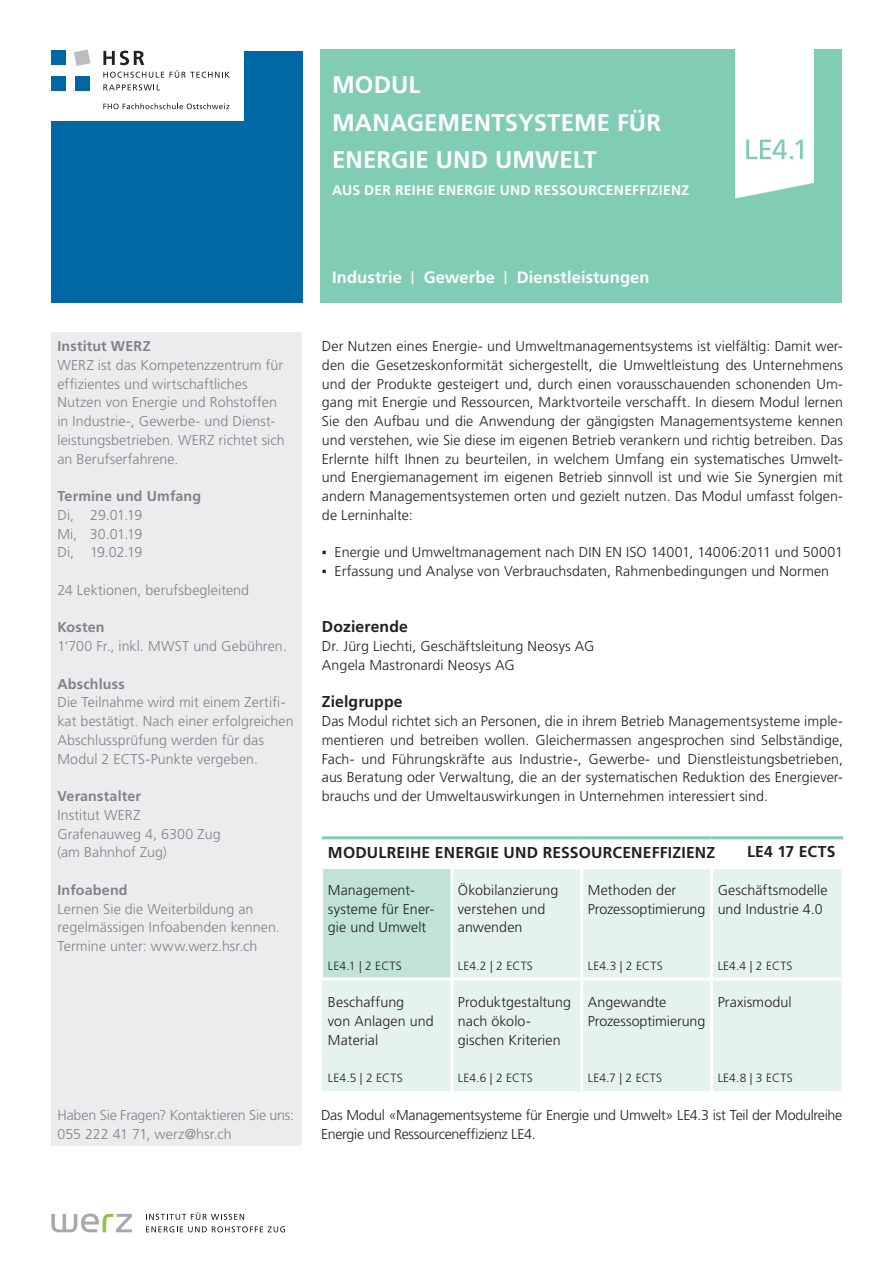
<style>
.page{position:relative;width:893px;height:1263px;background:#fff}
.page>*{position:absolute;margin:0;border:0;box-sizing:border-box;transform-origin:0 0}
.t1{font:700 24px/37.5px "Frutiger LT Pro";letter-spacing:.005em;color:#fff}
.t2{font:700 16.5px "Frutiger LT Pro";letter-spacing:.005em;color:#fff}
.t3{font:700 15.75px "Frutiger";letter-spacing:.01em;color:#231f20}
.t4{font:700 15.75px "Frutiger LT Pro";letter-spacing:.01em;color:#231f20}
.t5{font:300 14.25px/18.8px "Frutiger";letter-spacing:.005em;color:#231f20}
.t6{font:300 14.25px/18.8px "Frutiger";letter-spacing:.005em;color:#808285}
.t7{font:300 14.25px/18.8px "Frutiger";letter-spacing:-.02em;color:#231f20}
.t8{font:700 14.25px "Frutiger LT Pro";letter-spacing:.01em;color:#808285}
.t9{font:300 14.25px/18.8px "Frutiger";letter-spacing:-.015em;color:#808285}
.t10{font:700 13.95px "Frutiger LT Pro";letter-spacing:.015em;color:#fff}
.t11{font:300 12px "Frutiger";letter-spacing:.02em;color:#231f20}
.s1{font-size:13.5px}
.s2{font-family:"Calibri";font-weight:400}
</style>
<div class="page">
<div style="left:321px;top:49px;width:521px;height:254px;background:#80ccb4"></div>
<div style="left:51px;top:51px;width:251px;height:251px;background:#0068a5"></div>
<div style="left:13px;top:40px;width:230px;height:80px;background:#fff"></div>
<div style="left:51px;top:51px;width:14px;height:14px;background:#0068a5"></div>
<div style="left:51px;top:76px;width:14px;height:14px;background:#0068a5"></div>
<div style="left:75px;top:76px;width:14px;height:14px;background:#0068a5"></div>
<svg style="left:74px;top:50px;width:16px;height:16px"></svg>
<svg style="left:103px;top:103px;width:126px;height:6px"></svg>
<svg style="left:103px;top:51px;width:41px;height:14px"></svg>
<svg style="left:103px;top:72px;width:61px;height:6px"></svg>
<svg style="left:170px;top:70px;width:60px;height:8px"></svg>
<svg style="left:103px;top:84px;width:57px;height:6px"></svg>
<svg style="left:146px;top:1212px;width:98px;height:8px"></svg>
<svg style="left:146px;top:1226px;width:139px;height:6px"></svg>
<svg style="left:51px;top:1213px;width:81px;height:19px"></svg>
<div style="left:51px;top:332px;width:251px;height:814px;background:#ececee"></div>
<svg style="left:322px;top:869px;width:520px;height:222px;background:#dff1ea"></svg>
<hr style="left:321px;top:977px;width:131px;height:3px;background:#fff">
<hr style="left:452px;top:977px;width:130px;height:3px;background:#fff">
<hr style="left:582px;top:977px;width:130px;height:3px;background:#fff">
<hr style="left:712px;top:977px;width:130px;height:3px;background:#fff">
<hr style="left:322px;top:836px;width:130px;height:3px;background:#80ccb4">
<hr style="left:452px;top:836px;width:130px;height:3px;background:#80ccb4">
<hr style="left:582px;top:836px;width:130px;height:3px;background:#80ccb4">
<hr style="left:712px;top:836px;width:131px;height:3px;background:#80ccb4">
<hr style="left:321px;top:869px;width:2px;height:108px;background:#fff">
<hr style="left:450px;top:869px;width:3px;height:108px;background:#fff">
<hr style="left:580px;top:869px;width:3px;height:108px;background:#fff">
<hr style="left:710px;top:869px;width:3px;height:108px;background:#fff">
<hr style="left:450px;top:980px;width:3px;height:111px;background:#fff">
<hr style="left:580px;top:980px;width:3px;height:111px;background:#fff">
<hr style="left:710px;top:980px;width:3px;height:111px;background:#fff">
<svg style="left:735px;top:49px;width:79px;height:149px;background:#f4faf8"></svg>
<h1 class="t1" style="left:332px;top:66px;width:331px">MODUL<br>MANAGEMENTSYSTEME FÜR<br>ENERGIE UND UMWELT</h1>
<p class="t10" style="left:332px;top:182px;width:358px">AUS DER REIHE ENERGIE UND RESSOURCENEFFIZIENZ</p>
<p class="t8" style="left:57px;top:338px;width:95px">Institut WERZ</p>
<p class="t6" style="left:57px;top:356px;width:229px">WERZ ist das Kompetenzzentrum für effizientes und wirtschaftliches Nutzen von Energie und Rohstoffen in Industrie-, Gewerbe- und Dienst&shy;leistungsbetrieben. WERZ richtet sich an Berufserfahrene.</p>
<p class="t8" style="left:57px;top:488px;width:145px">Termine und Umfang</p>
<p class="t6" style="left:57px;top:506px;width:86px;text-align:justify">Di, 29.01.19<br>Mi, 30.01.19<br>Di, 19.02.19</p>
<p class="t6" style="left:57px;top:581px;width:193px">24 Lektionen, berufsbegleitend</p>
<p class="t8" style="left:57px;top:619px;width:49px">Kosten</p>
<p class="t6" style="left:57px;top:637px;width:231px">1‘700 Fr., inkl. MWST und Gebühren.</p>
<p class="t8" style="left:57px;top:675px;width:69px">Abschluss</p>
<p class="t6" style="left:57px;top:693px;width:238px">Die Teilnahme wird mit einem Zertifi&shy;kat bestätigt. Nach einer erfolgreichen Abschlussprüfung werden für das Modul 2 ECTS-Punkte vergeben.</p>
<p class="t8" style="left:57px;top:788px;width:85px">Veranstalter</p>
<p class="t6" style="left:57px;top:806px;width:165px">Institut WERZ<br>Grafenauweg 4, 6300 Zug (am Bahnhof Zug)</p>
<p class="t8" style="left:57px;top:882px;width:72px">Infoabend</p>
<p class="t6" style="left:57px;top:900px;width:224px">Lernen Sie die Weiterbildung an regelmässigen Infoabenden kennen.<br>Termine unter: www.werz.hsr.ch</p>
<p class="t9" style="left:57px;top:1106px;width:238px">Haben Sie Fragen? Kontaktieren Sie uns:<br>055 222 41 71, werz@hsr.ch</p>
<p class="t2" style="left:332px;top:267px;width:319px">Industrie <span class="s1">|</span> Gewerbe <span class="s1">|</span> Dienstleistungen</p>
<p class="t5" style="left:322px;top:337px;width:523px;text-align:justify">Der Nutzen eines Energie- und Umweltmanagementsystems ist vielfältig: Damit wer&shy;den die Gesetzeskonformität sichergestellt, die Umweltleistung des Unternehmens und der Produkte gesteigert und, durch einen vorausschauenden schonenden Um&shy;gang mit Energie und Ressourcen, Marktvorteile verschafft. In diesem Modul lernen Sie den Aufbau und die Anwendung der gängigsten Managementsysteme kennen und verstehen, wie Sie diese im eigenen Betrieb verankern und richtig betreiben. Das Erlernte hilft Ihnen zu beurteilen, in welchem Umfang ein systematisches Umwelt&shy;und Energiemanagement im eigenen Betrieb sinnvoll ist und wie Sie Synergien mit andern Managementsystemen orten und gezielt nutzen. Das Modul umfasst folgen&shy;de Lerninhalte:</p>
<p class="t5" style="left:322px;top:543px;width:523px"><span class="s2">▪</span> Energie und Umweltmanagement nach DIN EN ISO 14001, 14006:2011 und 50001</p>
<p class="t5" style="left:322px;top:562px;width:509px"><span class="s2">▪</span> Erfassung und Analyse von Verbrauchsdaten, Rahmenbedingungen und Normen</p>
<p class="t4" style="left:322px;top:618px;width:88px">Dozierende</p>
<p class="t5" style="left:322px;top:637px;width:274px">Dr. Jürg Liechti, Geschäftsleitung Neosys AG<br>Angela Mastronardi Neosys AG</p>
<p class="t4" style="left:322px;top:693px;width:82px">Zielgruppe</p>
<p class="t5" style="left:322px;top:712px;width:523px;text-align:justify">Das Modul richtet sich an Personen, die in ihrem Betrieb Managementsysteme imple&shy;mentieren und betreiben wollen. Gleichermassen angesprochen sind Selbständige, Fach- und Führungskräfte aus Industrie-, Gewerbe- und Dienstleistungsbetrieben, aus Beratung oder Verwaltung, die an der systematischen Reduktion des Energiever&shy;brauchs und der Umweltauswirkungen in Unternehmen interessiert sind.</p>
<p class="t3" style="left:328px;top:844px;width:389px">MODULREIHE ENERGIE UND RESSOURCENEFFIZIENZ</p>
<p class="t3" style="left:747px;top:842px;width:90px">LE4 17 ECTS</p>
<p class="t5" style="left:328px;top:881px;width:108px">Management&shy;systeme für Ener&shy;gie und Umwelt</p>
<p class="t11" style="left:328px;top:959px;width:75px">LE4.1 | 2 ECTS</p>
<p class="t5" style="left:458px;top:881px;width:102px">Ökobilanzierung verstehen und anwenden</p>
<p class="t11" style="left:458px;top:959px;width:77px">LE4.2 | 2 ECTS</p>
<p class="t5" style="left:718px;top:881px;width:111px">Geschäftsmodelle und Industrie 4.0</p>
<p class="t5" style="left:588px;top:881px;width:119px">Methoden der<br>Prozessoptimierung</p>
<p class="t11" style="left:588px;top:959px;width:76px">LE4.3 | 2 ECTS</p>
<p class="t11" style="left:718px;top:959px;width:76px">LE4.4 | 2 ECTS</p>
<p class="t5" style="left:328px;top:993px;width:107px">Beschaffung<br>von Anlagen und<br>Material</p>
<p class="t11" style="left:328px;top:1071px;width:76px">LE4.5 | 2 ECTS</p>
<p class="t5" style="left:458px;top:993px;width:115px">Produktgestaltung nach ökolo&shy;gischen Kriterien</p>
<p class="t11" style="left:458px;top:1071px;width:76px">LE4.6 | 2 ECTS</p>
<p class="t5" style="left:588px;top:993px;width:119px">Angewandte<br>Prozessoptimierung</p>
<p class="t5" style="left:718px;top:993px;width:75px">Praxismodul</p>
<p class="t11" style="left:588px;top:1071px;width:76px">LE4.7 | 2 ECTS</p>
<p class="t11" style="left:718px;top:1071px;width:77px">LE4.8 | 3 ECTS</p>
<p class="t7" style="left:321px;top:1106px;width:523px">Das Modul «Managementsysteme für Energie und Umwelt» LE4.3 ist Teil der Modulreihe<br>Energie und Ressourceneffizienz LE4.</p>
</div>
